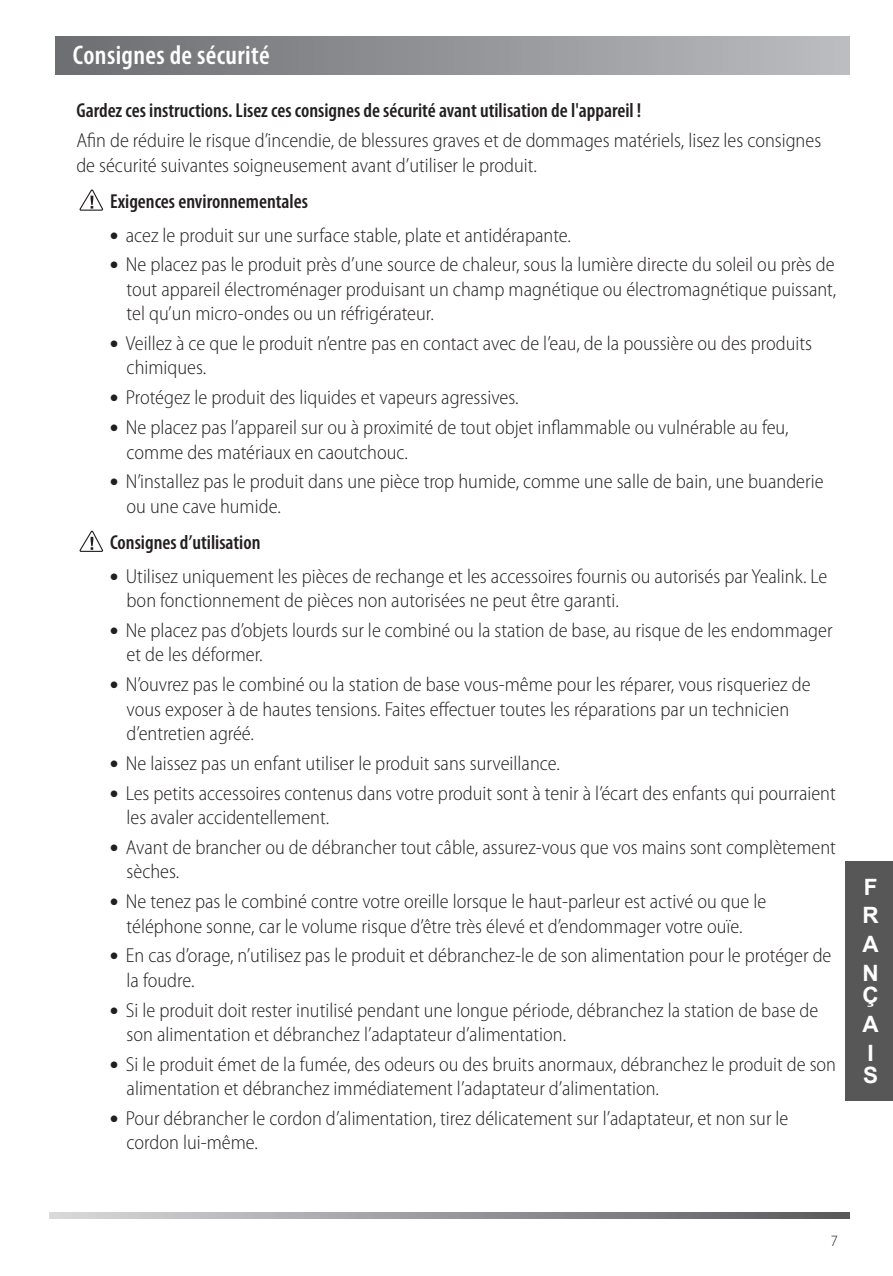
<style>
.page{position:relative;width:893px;height:1276px;background:#fff}
.page>*{position:absolute;margin:0;border:0;box-sizing:border-box;transform-origin:0 0}
.t1{font:600 condensed 27px "Myriad Pro";letter-spacing:.015em;color:#fff}
.t2{font:700 22.5px/28.8px "Arial";color:#fff;text-align:justify}
.t3{font:300 semi-condensed 20.25px/29.9px "Myriad Pro";color:#231f20}
.t4{font:600 condensed 20.25px "Myriad Pro";color:#231f20}
.t5{font:300 semi-condensed 15.75px "Myriad Pro";color:#231f20}
</style>
<div class="page">
<svg style="left:80px;top:189px;width:24px;height:22px"></svg>
<svg style="left:80px;top:530px;width:24px;height:22px"></svg>
<div style="left:55px;top:37px;width:794px;height:38px;background:linear-gradient(to right,#6b6d70,#bbbcc0)"></div>
<div style="left:846px;top:861px;width:47px;height:239px;background:#585757"></div>
<svg style="left:50px;top:1212px;width:799px;height:6px;background:#97989b"></svg>
<h1 class="t1" style="left:73px;top:40px;width:199px">Consignes de sécurité</h1>
<p class="t4" style="left:76px;top:100px;width:567px">Gardez ces instructions. Lisez ces consignes de sécurité avant utilisation de l'appareil !</p>
<p class="t3" style="left:76px;top:129px;width:746px;line-height:24.3px">Afin de réduire le risque d’incendie, de blessures graves et de dommages matériels, lisez les consignes de sécurité suivantes soigneusement avant d’utiliser le produit.</p>
<p class="t4" style="left:110px;top:190px;width:200px">Exigences environnementales</p>
<p class="t3" style="left:126px;top:220px;width:710px">acez le produit sur une surface stable, plate et antidérapante.<br>Ne placez pas le produit près d’une source de chaleur, sous la lumière directe du soleil ou près de</p>
<p class="t3" style="left:127px;top:277px;width:711px;line-height:24.3px">tout appareil électroménager produisant un champ magnétique ou électromagnétique puissant, tel qu’un micro-ondes ou un réfrigérateur.</p>
<p class="t3" style="left:126px;top:331px;width:688px;line-height:24.3px">Veillez à ce que le produit n’entre pas en contact avec de l’eau, de la poussière ou des produits chimiques.</p>
<p class="t3" style="left:126px;top:383px;width:664px">Protégez le produit des liquides et vapeurs agressives.<br>Ne placez pas l’appareil sur ou à proximité de tout objet inflammable ou vulnérable au feu,</p>
<p class="t3" style="left:126px;top:437px;width:699px">comme des matériaux en caoutchouc.<br>N’installez pas le produit dans une pièce trop humide, comme une salle de bain, une buanderie</p>
<p class="t3" style="left:127px;top:491px;width:156px">ou une cave humide.</p>
<p class="t4" style="left:110px;top:531px;width:152px">Consignes d’utilisation</p>
<p class="t3" style="left:126px;top:564px;width:703px;line-height:24.3px">Utilisez uniquement les pièces de rechange et les accessoires fournis ou autorisés par Yealink. Le bon fonctionnement de pièces non autorisées ne peut être garanti.</p>
<p class="t3" style="left:126px;top:618px;width:708px;line-height:24.3px">Ne placez pas d’objets lourds sur le combiné ou la station de base, au risque de les endommager et de les déformer.</p>
<p class="t3" style="left:126px;top:673px;width:686px;line-height:24.3px">N’ouvrez pas le combiné ou la station de base vous-même pour les réparer, vous risqueriez de vous exposer à de hautes tensions. Faites effectuer toutes les réparations par un technicien d’entretien agréé.</p>
<p class="t3" style="left:126px;top:748px;width:711px">Ne laissez pas un enfant utiliser le produit sans surveillance.<br>Les petits accessoires contenus dans votre produit sont à tenir à l’écart des enfants qui pourraient</p>
<p class="t3" style="left:126px;top:803px;width:711px">les avaler accidentellement.<br>Avant de brancher ou de débrancher tout câble, assurez-vous que vos mains sont complètement</p>
<p class="t3" style="left:126px;top:857px;width:642px">sèches.<br>Ne tenez pas le combiné contre votre oreille lorsque le haut-parleur est activé ou que le</p>
<p class="t3" style="left:126px;top:911px;width:707px">téléphone sonne, car le volume risque d’être très élevé et d’endommager votre ouïe.<br>En cas d’orage, n’utilisez pas le produit et débranchez-le de son alimentation pour le protéger de</p>
<p class="t3" style="left:126px;top:965px;width:694px">la foudre.<br>Si le produit doit rester inutilisé pendant une longue période, débranchez la station de base de</p>
<p class="t3" style="left:126px;top:1019px;width:712px">son alimentation et débranchez l’adaptateur d’alimentation.<br>Si le produit émet de la fumée, des odeurs ou des bruits anormaux, débranchez le produit de son</p>
<p class="t3" style="left:126px;top:1074px;width:664px">alimentation et débranchez immédiatement l’adaptateur d’alimentation.<br>Pour débrancher le cordon d’alimentation, tirez délicatement sur l’adaptateur, et non sur le</p>
<p class="t3" style="left:127px;top:1128px;width:133px">cordon lui-même.</p>
<p class="t2" style="left:862px;top:873px;width:18px">F R A N</p>
<p class="t2" style="left:862px;top:981px;width:18px">Ç A I</p>
<p class="t2" style="left:863px;top:1061px;width:16px">S</p>
<p class="t5" style="left:831px;top:1231px;width:9px">7</p>
</div>
